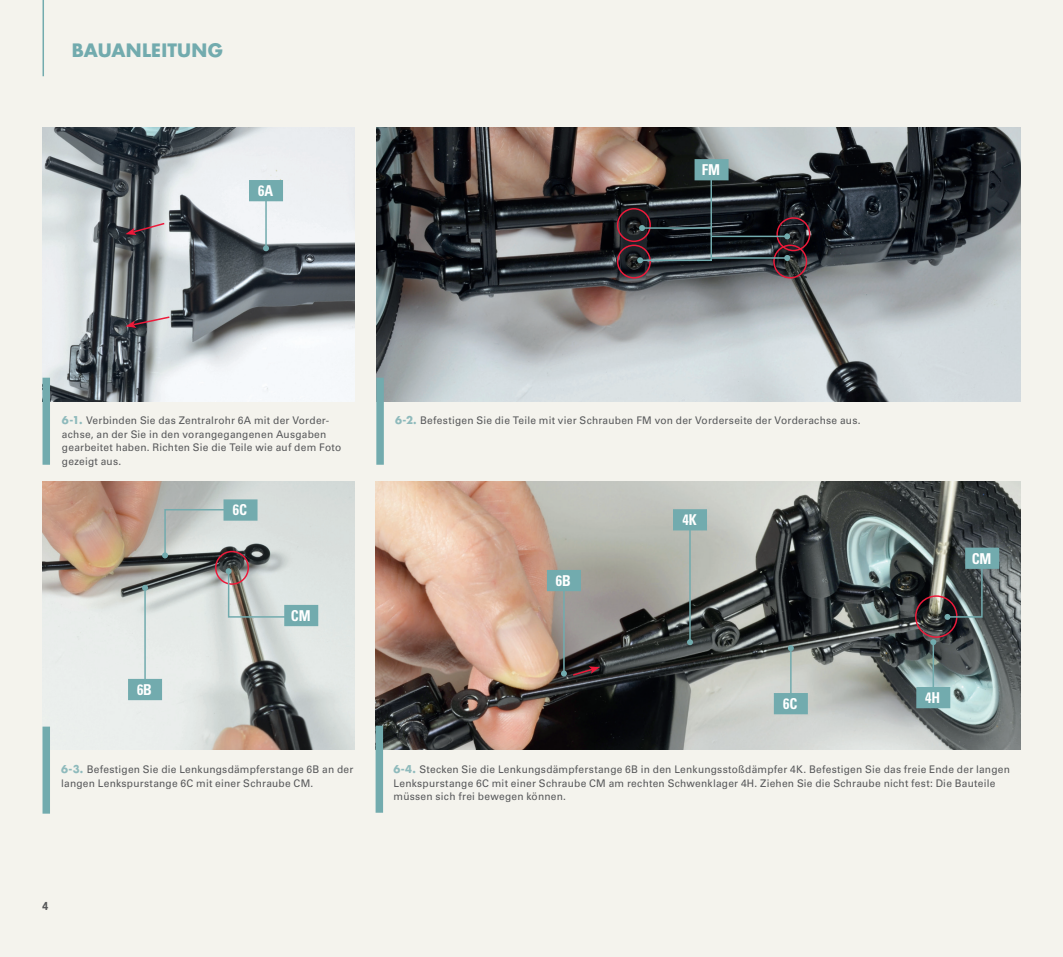
<style>
.page{position:relative;width:1063px;height:957px;background:#f4f3ed}
.page>*{position:absolute;margin:0;border:0;box-sizing:border-box;transform-origin:0 0}
.t1{font:700 18px "Futura Std";letter-spacing:.015em;color:#72abae}
.MONTAGGIO_step_codic{font:700 condensed 15px "Univers LT Std";letter-spacing:-.005em;color:#fff;scale:.95 1}
.t2{font:12px "Coolvetica Rg";color:#57585a}
.MONTAGGIO_DIDA{font:10.5px/13.5px "Univers LT Std";letter-spacing:.025em;color:#57585a}
.s1{font-family:"Futura Std";font-weight:700;color:#8ebabc}
</style>
<div class="page">
<img style="left:43px;top:128px;width:311px;height:274px">
<img style="left:376px;top:128px;width:644px;height:274px">
<img style="left:376px;top:482px;width:644px;height:267px">
<img style="left:43px;top:482px;width:311px;height:267px">
<div style="left:43px;top:378px;width:7px;height:87px;background:#72abae"></div>
<div style="left:376px;top:378px;width:8px;height:87px;background:#72abae"></div>
<div style="left:376px;top:725px;width:7px;height:87px;background:#72abae"></div>
<div style="left:43px;top:726px;width:7px;height:87px;background:#72abae"></div>
<svg style="left:125px;top:222px;width:41px;height:13px"></svg>
<svg style="left:125px;top:315px;width:46px;height:13px"></svg>
<div style="left:915px;top:595px;width:43px;height:43px;border:2px solid #ed1a3a;border-radius:50%"></div>
<div style="left:617px;top:208px;width:34px;height:34px;border:2px solid #ed1a3a;border-radius:50%"></div>
<div style="left:776px;top:217px;width:34px;height:34px;border:2px solid #ed1a3a;border-radius:50%"></div>
<div style="left:773px;top:244px;width:34px;height:35px;border:2px solid #ed1a3a;border-radius:50%"></div>
<div style="left:617px;top:244px;width:34px;height:35px;border:2px solid #ed1a3a;border-radius:50%"></div>
<div style="left:215px;top:551px;width:34px;height:34px;border:2px solid #ed1a3a;border-radius:50%"></div>
<hr style="left:265px;top:197px;width:2px;height:51px;background:#72abae">
<svg style="left:263px;top:245px;width:6px;height:6px"></svg>
<svg style="left:249px;top:180px;width:34px;height:21px"></svg>
<hr style="left:712px;top:236px;width:75px;height:1px;background:#72abae">
<svg style="left:784px;top:233px;width:6px;height:6px"></svg>
<hr style="left:712px;top:257px;width:75px;height:2px;background:#72abae">
<svg style="left:784px;top:255px;width:6px;height:6px"></svg>
<svg style="left:637px;top:159px;width:92px;height:104px;background:#353b3c"></svg>
<hr style="left:144px;top:588px;width:2px;height:94px;background:#72abae">
<svg style="left:142px;top:585px;width:6px;height:6px"></svg>
<svg style="left:128px;top:679px;width:34px;height:21px"></svg>
<svg style="left:162px;top:499px;width:96px;height:59px;background:#aebab9"></svg>
<svg style="left:226px;top:568px;width:92px;height:58px;background:#bac5c3"></svg>
<hr style="left:689px;top:526px;width:2px;height:116px;background:#72abae">
<svg style="left:687px;top:639px;width:6px;height:6px"></svg>
<svg style="left:673px;top:509px;width:34px;height:21px"></svg>
<hr style="left:563px;top:587px;width:2px;height:86px;background:#72abae">
<svg style="left:561px;top:666px;width:39px;height:11px"></svg>
<svg style="left:547px;top:570px;width:34px;height:21px"></svg>
<hr style="left:790px;top:648px;width:2px;height:51px;background:#72abae">
<svg style="left:788px;top:645px;width:6px;height:6px"></svg>
<hr style="left:933px;top:642px;width:1px;height:51px;background:#72abae">
<svg style="left:930px;top:639px;width:6px;height:6px"></svg>
<svg style="left:774px;top:693px;width:34px;height:21px"></svg>
<svg style="left:916px;top:687px;width:34px;height:21px"></svg>
<svg style="left:944px;top:547px;width:55px;height:73px;background:#506062"></svg>
<hr style="left:43px;top:0;width:1px;height:76px;background:#72abae">
<h1 class="t1" style="left:72px;top:39px;width:153px">BAUANLEITUNG</h1>
<p class="MONTAGGIO_step_codic" style="left:258px;top:181px;width:17px">6A</p>
<p class="MONTAGGIO_step_codic" style="left:702px;top:161px;width:21px">FM</p>
<p class="MONTAGGIO_DIDA" style="left:62px;top:414px;width:281px"><span class="s1">6-1.</span> Verbinden Sie das Zentralrohr 6A mit der Vorder&shy;achse, an der Sie in den vorangegangenen Ausgaben gearbeitet haben. Richten Sie die Teile wie auf dem Foto gezeigt aus.</p>
<p class="MONTAGGIO_DIDA" style="left:395px;top:414px;width:467px"><span class="s1">6-2.</span> Befestigen Sie die Teile mit vier Schrauben FM von der Vorderseite der Vorderachse aus.</p>
<p class="MONTAGGIO_step_codic" style="left:137px;top:680px;width:17px">6B</p>
<p class="MONTAGGIO_step_codic" style="left:233px;top:501px;width:16px">6C</p>
<p class="MONTAGGIO_step_codic" style="left:291px;top:606px;width:22px">CM</p>
<p class="MONTAGGIO_DIDA" style="left:61px;top:763px;width:294px"><span class="s1">6-3.</span> Befestigen Sie die Lenkungsdämpferstange 6B an der langen Lenkspurstange 6C mit einer Schraube CM.</p>
<p class="MONTAGGIO_step_codic" style="left:556px;top:571px;width:17px">6B</p>
<p class="MONTAGGIO_step_codic" style="left:682px;top:511px;width:17px">4K</p>
<p class="MONTAGGIO_step_codic" style="left:783px;top:694px;width:16px">6C</p>
<p class="MONTAGGIO_step_codic" style="left:972px;top:549px;width:22px">CM</p>
<p class="MONTAGGIO_step_codic" style="left:925px;top:688px;width:17px">4H</p>
<p class="MONTAGGIO_DIDA" style="left:394px;top:763px;width:618px"><span class="s1">6-4.</span> Stecken Sie die Lenkungsdämpferstange 6B in den Lenkungsstoßdämpfer 4K. Befestigen Sie das freie Ende der langen<br>Lenkspurstange 6C mit einer Schraube CM am rechten Schwenklager 4H. Ziehen Sie die Schraube nicht fest: Die Bauteile müssen sich frei bewegen können.</p>
<p class="t2" style="left:43px;top:898px;width:7px">4</p>
</div>
